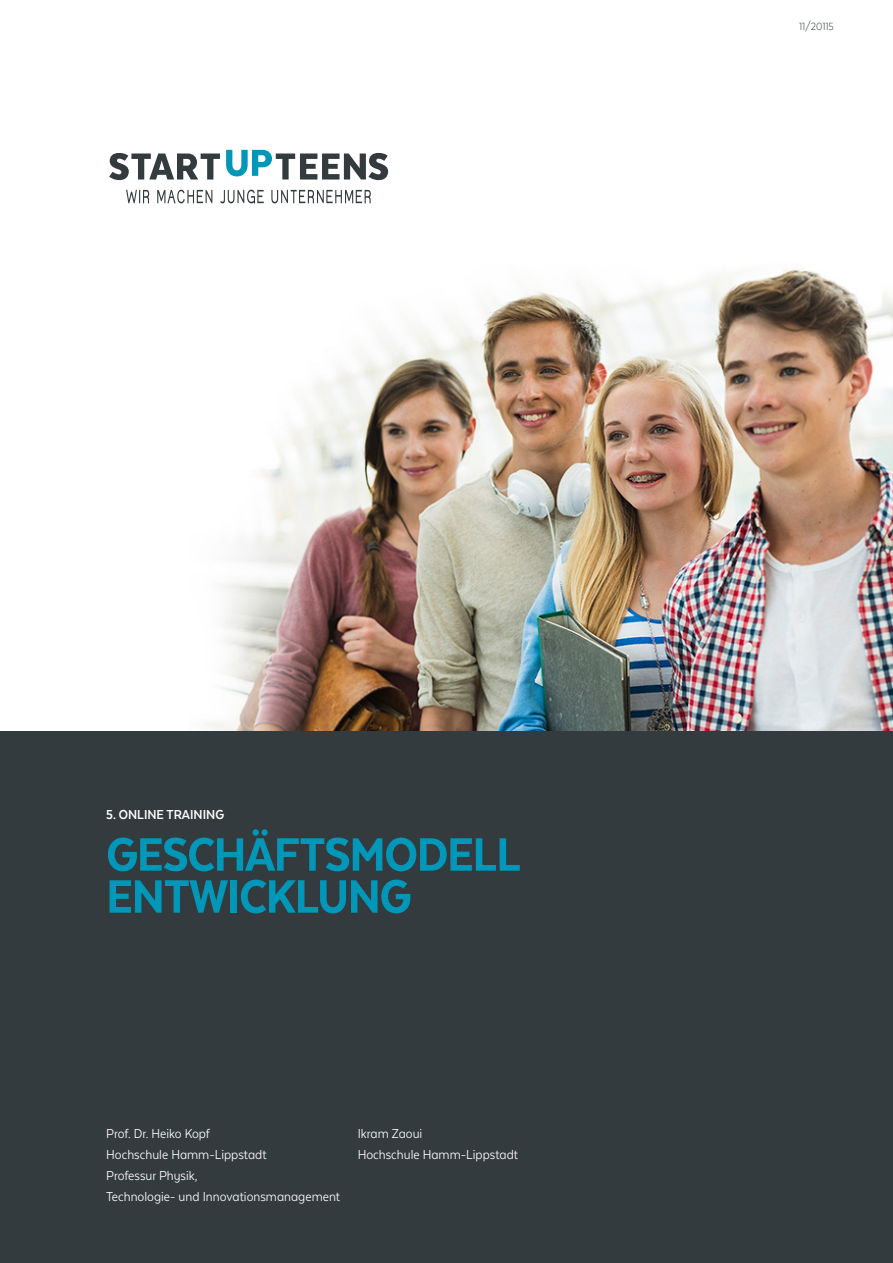
<style>
.page{position:relative;width:893px;height:1263px;background:#fff}
.page>*{position:absolute;margin:0;border:0;box-sizing:border-box;transform-origin:0 0}
.head_2{font:800 54px "Texta Narrow Alt";letter-spacing:-.02em;color:#0097b9}
.head{font:15px/21px "Texta Narrow Alt";color:#fff}
.head-2{font:700 15px "Texta Narrow Alt";color:#fff}
.head-3{font:300 12px "Texta Narrow Alt";color:#343b3f}
</style>
<div class="page">
<img style="left:207px;top:269px;width:686px;height:462px">
<svg style="left:226px;top:150px;width:162px;height:30px"></svg>
<svg style="left:109px;top:153px;width:111px;height:27px"></svg>
<svg style="left:126px;top:190px;width:245px;height:14px"></svg>
<div style="left:0;top:731px;width:893px;height:532px;background:#343b3f"></div>
<p class="head-3" style="left:799px;top:20px;width:36px">11/20115</p>
<p class="head-2" style="left:106px;top:807px;width:119px">5. ONLINE TRAINING</p>
<p class="head_2" style="left:106px;top:826px;width:416px">GESCHÄFTSMODELL</p>
<p class="head_2" style="left:106px;top:868px;width:307px">ENTWICKLUNG</p>
<p class="head" style="left:106px;top:1123px;width:105px">Prof. Dr. Heiko Kopf</p>
<p class="head" style="left:106px;top:1144px;width:162px">Hochschule Hamm-Lippstadt</p>
<p class="head" style="left:106px;top:1165px;width:235px">Professur Physik,<br>Technologie- und Innovationsmanagement</p>
<p class="head" style="left:358px;top:1123px;width:66px">Ikram Zaoui</p>
<p class="head" style="left:358px;top:1144px;width:162px">Hochschule Hamm-Lippstadt</p>
</div>
